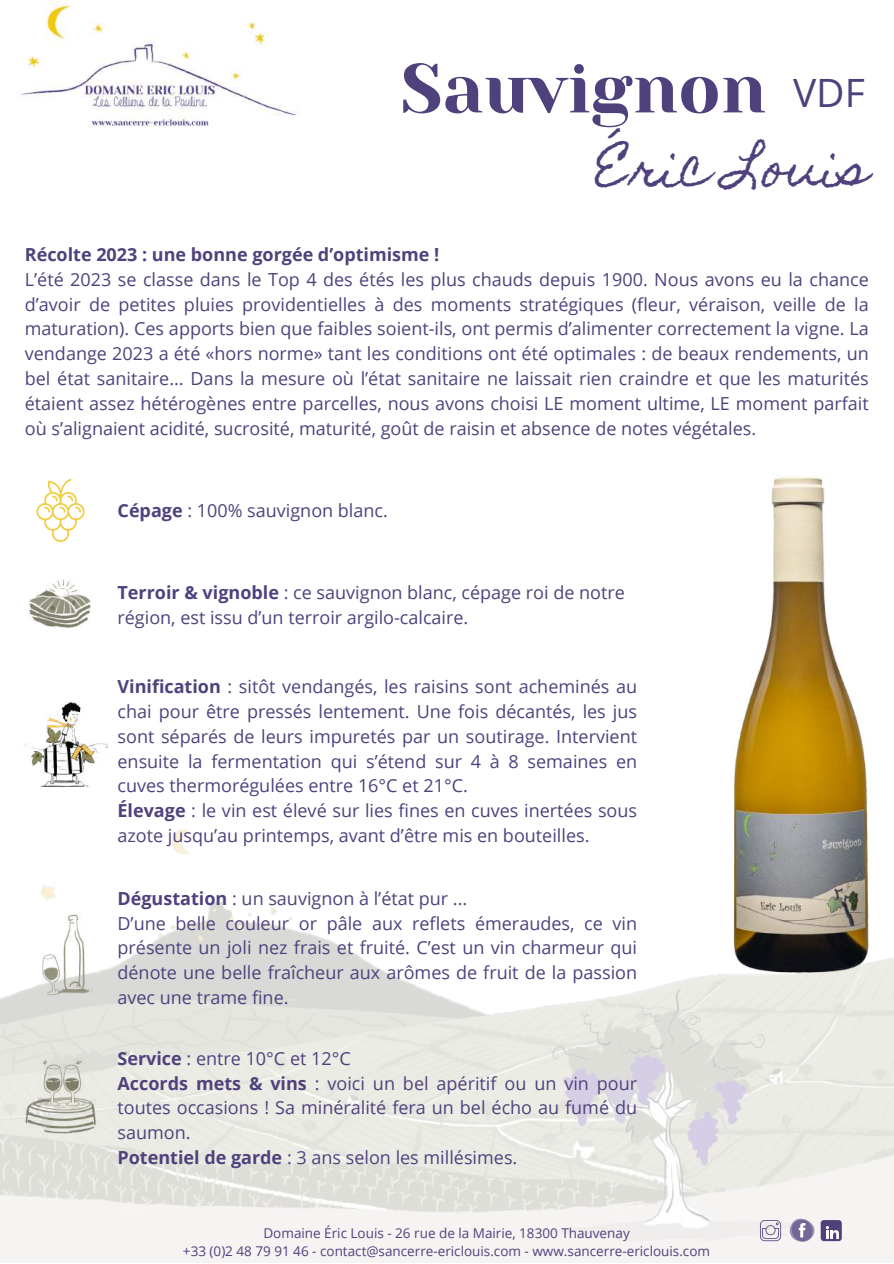
<style>
.page{position:relative;width:894px;height:1264px;background:#fff}
.page>*{position:absolute;margin:0;border:0;box-sizing:border-box;transform-origin:0 0}
.t1{font:69px "Yeseva One";color:#4f427c}
.t2{font:48px "Homemade Apple";color:#4f427c}
.t3{font:39px "Open Sans";color:#4f427c}
.t4{font:18px/24.8px "Open Sans";color:#4f427c}
.t5{font:700 18px "Open Sans";color:#4f427c}
.t6{font:13.5px/18px "Open Sans";color:#4f427c;text-align:center}
.s1{font-weight:700}
</style>
<div class="page">
<img style="left:0;top:786px;width:893px;height:476px">
<img style="left:20px;top:0;width:279px;height:127px">
<svg style="left:36px;top:479px;width:49px;height:63px"></svg>
<img style="left:29px;top:579px;width:62px;height:49px">
<img style="left:23px;top:702px;width:85px;height:84px">
<img style="left:24px;top:913px;width:83px;height:83px">
<img style="left:20px;top:1052px;width:81px;height:81px">
<img style="left:721px;top:476px;width:159px;height:508px">
<svg style="left:759px;top:1211px;width:60px;height:38px"></svg>
<div style="left:820px;top:1219px;width:21px;height:22px;background:#4f427c;border-radius:3px"></div>
<svg style="left:825px;top:1226px;width:13px;height:12px"></svg>
<h1 class="t1" style="left:401px;top:49px;width:367px">Sauvignon</h1>
<h2 class="t2" style="left:596px;top:140px;width:274px">Éric Louis</h2>
<h3 class="t3" style="left:792px;top:65px;width:73px">VDF</h3>
<p class="t5" style="left:25px;top:242px;width:416px">Récolte 2023 : une bonne gorgée d’optimisme !</p>
<p class="t4" style="left:25px;top:266px;width:845px;text-align:justify">L’été 2023 se classe dans le Top 4 des étés les plus chauds depuis 1900. Nous avons eu la chance d’avoir de petites pluies providentielles à des moments stratégiques (fleur, véraison, veille de la maturation). Ces apports bien que faibles soient-ils, ont permis d’alimenter correctement la vigne. La vendange 2023 a été «hors norme» tant les conditions ont été optimales : de beaux rendements, un bel état sanitaire... Dans la mesure où l’état sanitaire ne laissait rien craindre et que les maturités étaient assez hétérogènes entre parcelles, nous avons choisi LE moment ultime, LE moment parfait où s’alignaient acidité, sucrosité, maturité, goût de raisin et absence de notes végétales.</p>
<p class="t4" style="left:117px;top:498px;width:272px"><span class="s1">Cépage</span> : 100% sauvignon blanc.</p>
<p class="t4" style="left:117px;top:580px;width:508px"><span class="s1">Terroir &amp; vignoble</span> : ce sauvignon blanc, cépage roi de notre région, est issu d’un terroir argilo-calcaire.</p>
<p class="t4" style="left:117px;top:674px;width:521px"><span class="s1">Vinification</span> : sitôt vendangés, les raisins sont acheminés au chai pour être pressés lentement. Une fois décantés, les jus sont séparés de leurs impuretés par un soutirage. Intervient ensuite la fermentation qui s’étend sur 4 à 8 semaines en cuves thermorégulées entre 16°C et 21°C.<br><span class="s1">Élevage</span> : le vin est élevé sur lies fines en cuves inertées sous azote jusqu’au printemps, avant d’être mis en bouteilles.</p>
<p class="t4" style="left:117px;top:885px;width:521px"><span class="s1">Dégustation</span> : un sauvignon à l’état pur ...<br>D’une belle couleur or pâle aux reflets émeraudes, ce vin présente un joli nez frais et fruité. C’est un vin charmeur qui dénote une belle fraîcheur aux arômes de fruit de la passion avec une trame fine.</p>
<p class="t4" style="left:117px;top:1045px;width:521px"><span class="s1">Service</span> : entre 10°C et 12°C<br><span class="s1">Accords mets &amp; vins</span> : voici un bel apéritif ou un vin pour toutes occasions ! Sa minéralité fera un bel écho au fumé du saumon.<br><span class="s1">Potentiel de garde</span> : 3 ans selon les millésimes.</p>
<p class="t6" style="left:183px;top:1223px;width:528px">Domaine Éric Louis - 26 rue de la Mairie, 18300 Thauvenay<br>+33 (0)2 48 79 91 46 - contact@sancerre-ericlouis.com - www.sancerre-ericlouis.com</p>
</div>
